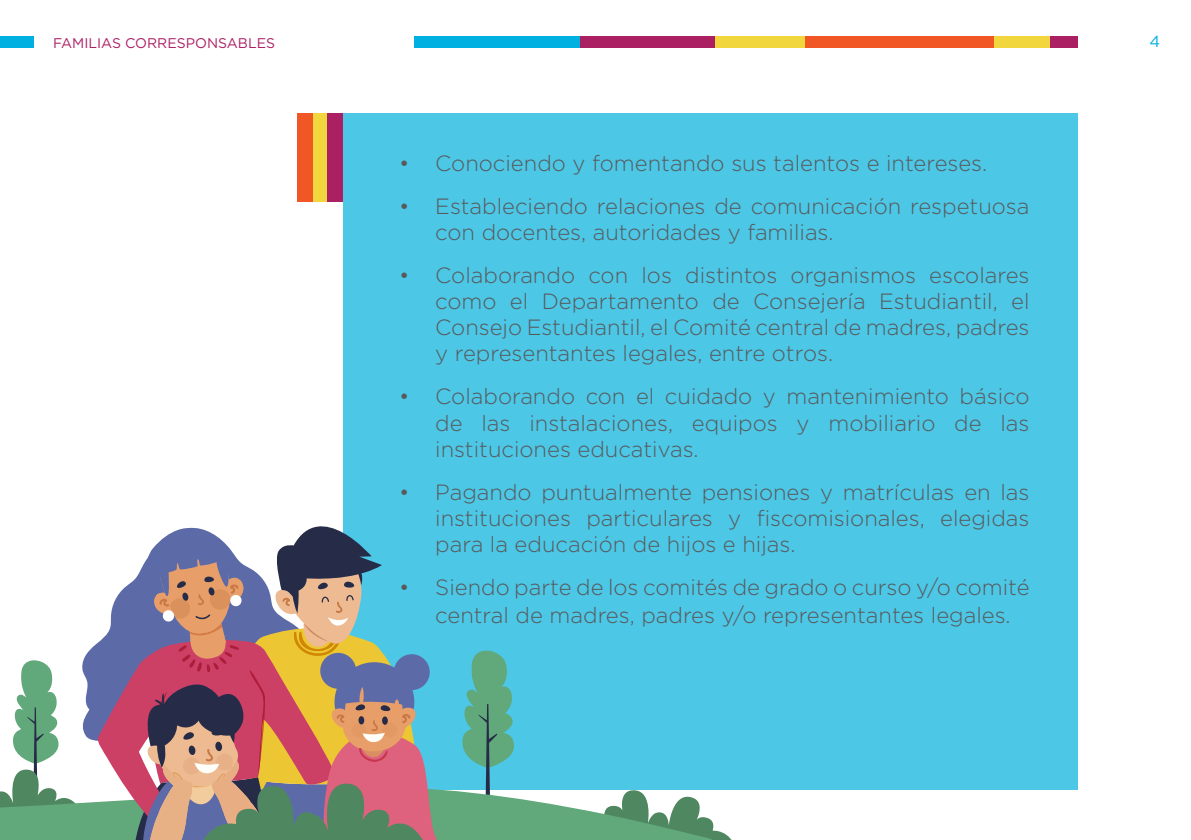
<style>
.page{position:relative;width:1191px;height:840px;background:#fff}
.page>*{position:absolute;margin:0;border:0;box-sizing:border-box;transform-origin:0 0}
.t1{font:300 22px/26px "Gotham";color:#58595b;text-align:justify}
.t2{font:16px "Gotham";color:#00b0e0}
.t3{font:14px "Gotham";color:#ab1f63}
</style>
<div class="page">
<div style="left:553px;top:36px;width:524px;height:12px;background:#ab1f63"></div>
<div style="left:715px;top:36px;width:334px;height:12px;background:#f2d63d"></div>
<div style="left:805px;top:36px;width:189px;height:12px;background:#f05724"></div>
<div style="left:414px;top:36px;width:165px;height:12px;background:#00b0e0"></div>
<div style="left:0;top:36px;width:33px;height:12px;background:#00b0e0"></div>
<div style="left:343px;top:113px;width:734px;height:676px;background:#4cc7e6"></div>
<div style="left:312px;top:113px;width:16px;height:89px;background:#f2d63d"></div>
<div style="left:328px;top:113px;width:15px;height:89px;background:#ab1f63"></div>
<div style="left:297px;top:113px;width:15px;height:89px;background:#f05724"></div>
<svg style="left:0;top:526px;width:736px;height:313px"></svg>
<p class="t3" style="left:53px;top:34px;width:223px">FAMILIAS CORRESPONSABLES</p>
<p class="t2" style="left:1149px;top:32px;width:12px">4</p>
<p class="t1" style="left:399px;top:150px;width:589px">• Conociendo y fomentando sus talentos e intereses.</p>
<p class="t1" style="left:435px;top:193px;width:596px;text-indent:-36px">• Estableciendo relaciones de comunicación respetuosa con docentes, autoridades y familias.</p>
<p class="t1" style="left:435px;top:262px;width:596px;text-indent:-36px">• Colaborando con los distintos organismos escolares como el Departamento de Consejería Estudiantil, el Consejo Estudiantil, el Comité central de madres, padres y representantes legales, entre otros.</p>
<p class="t1" style="left:435px;top:383px;width:596px;text-indent:-36px">• Colaborando con el cuidado y mantenimiento básico de las instalaciones, equipos y mobiliario de las instituciones educativas.</p>
<p class="t1" style="left:435px;top:478px;width:596px;text-indent:-36px">• Pagando puntualmente pensiones y matrículas en las instituciones particulares y fiscomisionales, elegidas para la educación de hijos e hijas.</p>
<p class="t1" style="left:435px;top:572px;width:596px;line-height:28px;text-indent:-36px">• Siendo parte de los comités de grado o curso y/o comité central de madres, padres y/o representantes legales.</p>
</div>
